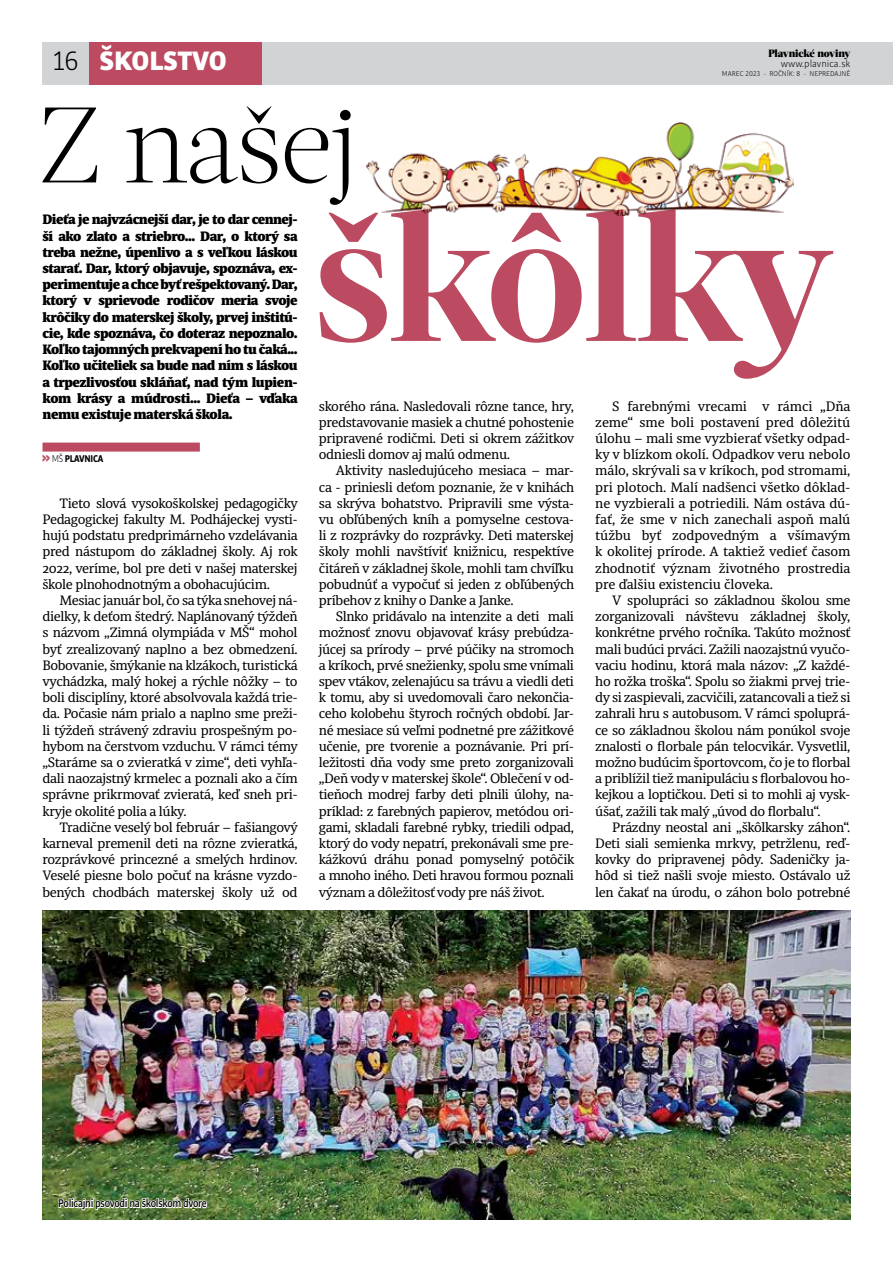
<style>
.page{position:relative;width:893px;height:1263px;background:#fff}
.page>*{position:absolute;margin:0;border:0;box-sizing:border-box;transform-origin:0 0}
.t1{font:700 180px "Acta Headline W00";letter-spacing:-.025em;color:#bc4b61}
.t2{font:300 106.95px "Acta Headline W00";letter-spacing:-.025em;color:#000}
.t3{font:900 28.5px "Bulo";color:#fff}
.t4{font:300 28.5px "Bulo";color:#000}
.t5{font:13.5px/16.2px "Sindelar";letter-spacing:-.03em;color:#000;text-align:justify}
.t6{font:900 13.5px/16.2px "Sindelar";letter-spacing:-.03em;color:#000;text-align:justify}
.t7{font:500 12px "Bulo";letter-spacing:-.03em;color:#000;scale:.9 1}
.t8{font:900 10.5px "Acta Headline W00";letter-spacing:-.01em;color:#000}
.t9{font:300 10.5px "Bulo";color:#000}
.t10{font:700 10.5px "Bulo";letter-spacing:-.03em;color:#000;scale:.9 1}
.t11{font:300 7.5px "Bulo";color:#000}
.s1{font-family:"Amplitude Extra Comp";font-weight:900;font-size:19.5px;color:#bc4b61}
.s2{font-weight:300}
</style>
<div class="page">
<img style="left:43px;top:910px;width:807px;height:310px">
<img style="left:366px;top:122px;width:427px;height:93px">
<div style="left:43px;top:443px;width:157px;height:9px;background:#bc4b61"></div>
<svg style="left:58px;top:1197px;width:150px;height:15px"></svg>
<div style="left:43px;top:43px;width:850px;height:42px;background:#d1d3d4"></div>
<div style="left:89px;top:43px;width:172px;height:42px;background:#bc4b61"></div>
<h3 class="t3" style="left:100px;top:42px;width:128px">ŠKOLSTVO</h3>
<h3 class="t4" style="left:53px;top:44px;width:28px">16</h3>
<p class="t8" style="left:768px;top:47px;width:84px">Plavnické noviny</p>
<p class="t9" style="left:781px;top:57px;width:71px">www.plavnica.sk</p>
<p class="t11" style="left:722px;top:69px;width:130px">MAREC 2023 - ROČNÍK: 8 - NEPREDAJNÉ</p>
<h2 class="t2" style="left:39px;top:84px;width:321px">Z našej</h2>
<h1 class="t1" style="left:315px;top:171px;width:520px">škôlky</h1>
<p class="t6" style="left:43px;top:212px;width:257px">Dieťa je najvzácnejší dar, je to dar cennej&shy;ší ako zlato a striebro... Dar, o ktorý sa treba nežne, úpenlivo a s veľkou láskou starať. Dar, ktorý objavuje, spoznáva, ex&shy;perimentuje a chce byť rešpektovaný. Dar, ktorý v sprievode rodičov meria svoje krôčiky do materskej školy, prvej inštitú&shy;cie, kde spoznáva, čo doteraz nepoznalo.<br>Koľko tajomných prekvapení ho tu čaká...<br>Koľko učiteliek sa bude nad ním s láskou a trpezlivosťou skláňať, nad tým lupien&shy;kom krásy a múdrosti... Dieťa – vďaka nemu existuje materská škola.</p>
<p class="t5" style="left:319px;top:398px;width:257px">skorého rána. Nasledovali rôzne tance, hry, predstavovanie masiek a chutné pohostenie pripravené rodičmi. Deti si okrem zážitkov odniesli domov aj malú odmenu.</p>
<p class="t5" style="left:319px;top:463px;width:257px;text-indent:17px">Aktivity nasledujúceho mesiaca – mar&shy;ca - priniesli deťom poznanie, že v knihách sa skrýva bohatstvo. Pripravili sme výsta&shy;vu obľúbených kníh a pomyselne cestova&shy;li z rozprávky do rozprávky. Deti materskej školy mohli navštíviť knižnicu, respektíve čitáreň v základnej škole, mohli tam chvíľku pobudnúť a vypočuť si jeden z obľúbených príbehov z knihy o Danke a Janke.</p>
<p class="t5" style="left:319px;top:609px;width:257px;text-indent:17px">Slnko pridávalo na intenzite a deti mali možnosť znovu objavovať krásy prebúdza&shy;júcej sa prírody – prvé púčiky na stromoch a kríkoch, prvé snežienky, spolu sme vnímali spev vtákov, zelenajúcu sa trávu a viedli deti k tomu, aby si uvedomovali čaro nekončia&shy;ceho kolobehu štyroch ročných období. Jar&shy;né mesiace sú veľmi podnetné pre zážitkové učenie, pre tvorenie a poznávanie. Pri prí&shy;ležitosti dňa vody sme preto zorganizovali „Deň vody v materskej škole“. Oblečení v od&shy;tieňoch modrej farby deti plnili úlohy, na&shy;príklad: z farebných papierov, metódou ori&shy;gami, skladali farebné rybky, triedili odpad, ktorý do vody nepatrí, prekonávali sme pre&shy;kážkovú dráhu ponad pomyselný potôčik a mnoho iného. Deti hravou formou poznali význam a dôležitosť vody pre náš život.</p>
<p class="t5" style="left:595px;top:398px;width:257px;text-indent:17px">S farebnými vrecami v rámci „Dňa zeme“ sme boli postavení pred dôležitú úlohu – mali sme vyzbierať všetky odpad&shy;ky v blízkom okolí. Odpadkov veru nebolo málo, skrývali sa v kríkoch, pod stromami, pri plotoch. Malí nadšenci všetko dôklad&shy;ne vyzbierali a potriedili. Nám ostáva dú&shy;fať, že sme v nich zanechali aspoň malú túžbu byť zodpovedným a všímavým k okolitej prírode. A taktiež vedieť časom zhodnotiť význam životného prostredia pre ďalšiu existenciu človeka.</p>
<p class="t5" style="left:595px;top:593px;width:257px;text-indent:17px">V spolupráci so základnou školou sme zorganizovali návštevu základnej školy, konkrétne prvého ročníka. Takúto možnosť mali budúci prváci. Zažili naozajstnú vyučo&shy;vaciu hodinu, ktorá mala názov: „Z každé&shy;ho rožka troška“. Spolu so žiakmi prvej trie&shy;dy si zaspievali, zacvičili, zatancovali a tiež si zahrali hru s autobusom. V rámci spoluprá&shy;ce so základnou školou nám ponúkol svoje znalosti o florbale pán telocvikár. Vysvetlil, možno budúcim športovcom, čo je to florbal a priblížil tiež manipuláciu s florbalovou ho&shy;kejkou a loptičkou. Deti si to mohli aj vysk&shy;úšať, zažili tak malý „úvod do florbalu“.</p>
<p class="t5" style="left:595px;top:820px;width:257px;text-indent:17px">Prázdny neostal ani „škôlkarsky záhon“.<br>Deti siali semienka mrkvy, petržlenu, reď&shy;kovky do pripravenej pôdy. Sadeničky ja&shy;hôd si tiež našli svoje miesto. Ostávalo už len čakať na úrodu, o záhon bolo potrebné</p>
<p class="t10" style="left:43px;top:452px;width:69px"><span class="s1">&gt;&gt;</span> <span class="s2">MŠ</span> PLAVNICA</p>
<p class="t5" style="left:43px;top:496px;width:257px;text-indent:17px">Tieto slová vysokoškolskej pedagogičky Pedagogickej fakulty M. Podhájeckej vysti&shy;hujú podstatu predprimárneho vzdelávania pred nástupom do základnej školy. Aj rok 2022, veríme, bol pre deti v našej materskej škole plnohodnotným a obohacujúcim.</p>
<p class="t5" style="left:43px;top:593px;width:257px;text-indent:17px">Mesiac január bol, čo sa týka snehovej ná&shy;dielky, k deťom štedrý. Naplánovaný týždeň s názvom „Zimná olympiáda v MŠ“ mohol byť zrealizovaný naplno a bez obmedzení.<br>Bobovanie, šmýkanie na klzákoch, turistická vychádzka, malý hokej a rýchle nôžky – to boli disciplíny, ktoré absolvovala každá trie&shy;da. Počasie nám prialo a naplno sme preži&shy;li týždeň strávený zdraviu prospešným po&shy;hybom na čerstvom vzduchu. V rámci témy „Staráme sa o zvieratká v zime“, deti vyhľa&shy;dali naozajstný krmelec a poznali ako a čím správne prikrmovať zvieratá, keď sneh pri&shy;kryje okolité polia a lúky.</p>
<p class="t5" style="left:43px;top:820px;width:257px;text-indent:17px">Tradične veselý bol február – fašiangový karneval premenil deti na rôzne zvieratká, rozprávkové princezné a smelých hrdinov.<br>Veselé piesne bolo počuť na krásne vyzdo&shy;bených chodbách materskej školy už od</p>
<p class="t7" style="left:58px;top:1196px;width:167px">Policajní psovodi na školskom dvore</p>
</div>
